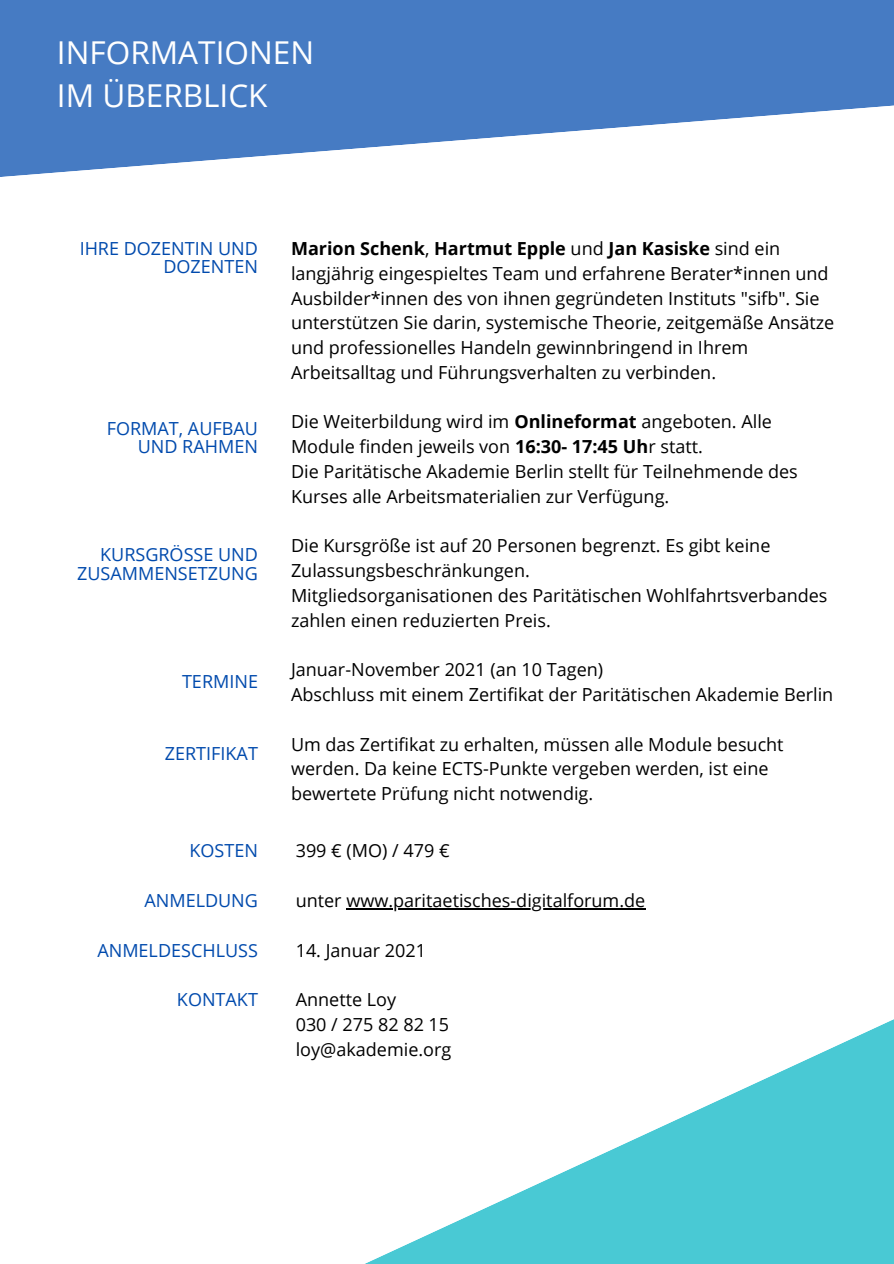
<style>
.page{position:relative;width:894px;height:1264px;background:#fff}
.page>*{position:absolute;margin:0;border:0;box-sizing:border-box;transform-origin:0 0}
.t1{font:31.5px/43.3px "Open Sans";color:#fff}
.t2{font:18px/24.8px "Open Sans";color:#000}
.t3{font:18px/18px "Open Sans";color:#004aad;text-align:right}
.s1{font-weight:700}
</style>
<div class="page">
<svg style="left:346px;top:908px;width:547px;height:355px"></svg>
<svg style="left:0;top:0;width:893px;height:177px;fill:#467bc3"></svg>
<hr style="left:346px;top:908px;width:299px;height:1px;background:#000">
<h1 class="t1" style="left:57px;top:30px;width:258px">INFORMATIONEN<br>IM ÜBERBLICK</h1>
<p class="t3" style="left:80px;top:239px;width:180px">IHRE DOZENTIN UND<br>DOZENTEN</p>
<p class="t3" style="left:107px;top:419px;width:153px">FORMAT, AUFBAU<br>UND RAHMEN</p>
<p class="t3" style="left:77px;top:545px;width:182px">KURSGRÖSSE UND<br>ZUSAMMENSETZUNG</p>
<p class="t3" style="left:182px;top:671px;width:77px">TERMINE</p>
<p class="t3" style="left:165px;top:743px;width:95px">ZERTIFIKAT</p>
<p class="t3" style="left:189px;top:841px;width:70px">KOSTEN</p>
<p class="t3" style="left:144px;top:891px;width:115px">ANMELDUNG</p>
<p class="t3" style="left:97px;top:940px;width:162px">ANMELDESCHLUSS</p>
<p class="t3" style="left:177px;top:990px;width:82px">KONTAKT</p>
<p class="t2" style="left:291px;top:235px;width:544px"><span class="s1">Marion Schenk</span>, <span class="s1">Hartmut Epple</span> und <span class="s1">Jan Kasiske</span> sind ein langjährig eingespieltes Team und erfahrene Berater*innen und Ausbilder*innen des von ihnen gegründeten Instituts "sifb". Sie unterstützen Sie darin, systemische Theorie, zeitgemäße Ansätze und professionelles Handeln gewinnbringend in Ihrem Arbeitsalltag und Führungsverhalten zu verbinden.</p>
<p class="t2" style="left:291px;top:409px;width:508px">Die Weiterbildung wird im <span class="s1">Onlineformat</span> angeboten. Alle Module finden jeweils von <span class="s1">16:30- 17:45 Uh</span>r statt.<br>Die Paritätische Akademie Berlin stellt für Teilnehmende des Kurses alle Arbeitsmaterialien zur Verfügung.</p>
<p class="t2" style="left:291px;top:533px;width:538px">Die Kursgröße ist auf 20 Personen begrenzt. Es gibt keine Zulassungsbeschränkungen.<br>Mitgliedsorganisationen des Paritätischen Wohlfahrtsverbandes zahlen einen reduzierten Preis.</p>
<p class="t2" style="left:291px;top:657px;width:543px">Januar-November 2021 (an 10 Tagen)<br>Abschluss mit einem Zertifikat der Paritätischen Akademie Berlin</p>
<p class="t2" style="left:291px;top:731px;width:494px">Um das Zertifikat zu erhalten, müssen alle Module besucht werden. Da keine ECTS-Punkte vergeben werden, ist eine bewertete Prüfung nicht notwendig.</p>
<p class="t2" style="left:295px;top:838px;width:155px">399 € (MO) / 479 €</p>
<p class="t2" style="left:295px;top:887px;width:351px">unter www.paritaetisches-digitalforum.de</p>
<p class="t2" style="left:295px;top:937px;width:132px">14. Januar 2021</p>
<p class="t2" style="left:295px;top:986px;width:157px">Annette Loy<br>030 / 275 82 82 15 loy@akademie.org</p>
</div>
